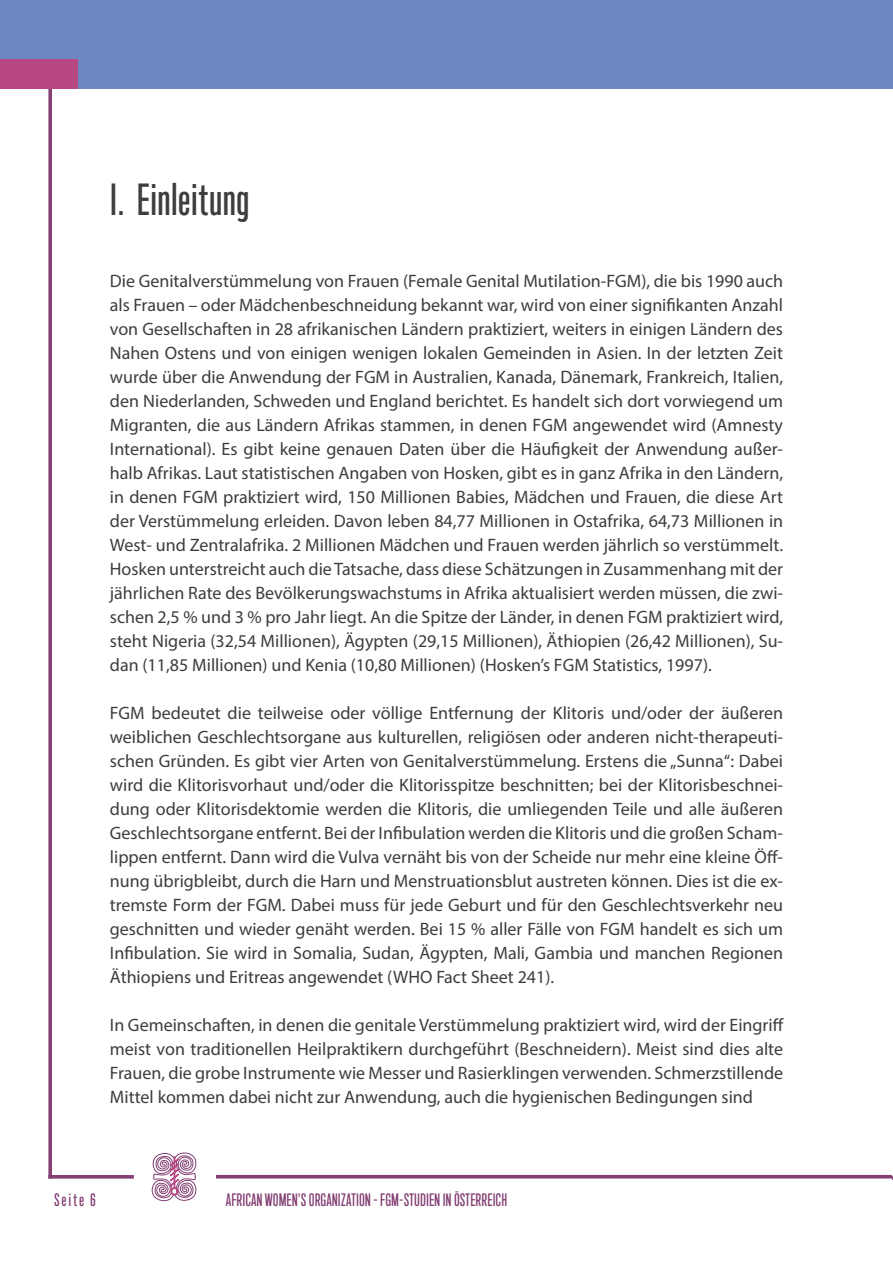
<style>
.page{position:relative;width:893px;height:1263px;background:#fff}
.page>*{position:absolute;margin:0;border:0;box-sizing:border-box;transform-origin:0 0}
.Überschrift_1{font:45px "Marsden S Medium";color:#3d3d3d}
.t1{font:18px/24px "Myriad Pro";color:#3d3d3d;text-align:justify}
.t2{font:18px "Marsden S Medium";color:#833f73}
</style>
<div class="page">
<div style="left:0;top:0;width:892px;height:89px;background:#6e86c1"></div>
<svg style="left:48px;top:89px;width:4px;height:1086px;background:#8f5281"></svg>
<hr style="left:216px;top:1175px;width:676px;height:3px;background:#833f73">
<hr style="left:48px;top:1175px;width:86px;height:3px;background:#833f73">
<div style="left:0;top:59px;width:78px;height:30px;background:#b74884"></div>
<svg style="left:152px;top:1152px;width:45px;height:49px"></svg>
<hr style="left:892px;top:0;width:1px;height:89px;background:#6e86c1">
<p class="Überschrift_1" style="left:110px;top:177px;width:141px">I. Einleitung</p>
<p class="t1" style="left:110px;top:269px;width:675px">Die Genitalverstümmelung von Frauen (Female Genital Mutilation-FGM), die bis 1990 auch als Frauen – oder Mädchenbeschneidung bekannt war, wird von einer signifikanten Anzahl von Gesellschaften in 28 afrikanischen Ländern praktiziert, weiters in einigen Ländern des Nahen Ostens und von einigen wenigen lokalen Gemeinden in Asien. In der letzten Zeit wurde über die Anwendung der FGM in Australien, Kanada, Dänemark, Frankreich, Italien, den Niederlanden, Schweden und England berichtet. Es handelt sich dort vorwiegend um Migranten, die aus Ländern Afrikas stammen, in denen FGM angewendet wird (Amnesty International). Es gibt keine genauen Daten über die Häufigkeit der Anwendung außer&shy;halb Afrikas. Laut statistischen Angaben von Hosken, gibt es in ganz Afrika in den Ländern, in denen FGM praktiziert wird, 150 Millionen Babies, Mädchen und Frauen, die diese Art der Verstümmelung erleiden. Davon leben 84,77 Millionen in Ostafrika, 64,73 Millionen in West- und Zentralafrika. 2 Millionen Mädchen und Frauen werden jährlich so verstümmelt.<br>Hosken unterstreicht auch die Tatsache, dass diese Schätzungen in Zusammenhang mit der jährlichen Rate des Bevölkerungswachstums in Afrika aktualisiert werden müssen, die zwi&shy;schen 2,5 % und 3 % pro Jahr liegt. An die Spitze der Länder, in denen FGM praktiziert wird, steht Nigeria (32,54 Millionen), Ägypten (29,15 Millionen), Äthiopien (26,42 Millionen), Su&shy;dan (11,85 Millionen) und Kenia (10,80 Millionen) (Hosken’s FGM Statistics, 1997).</p>
<p class="t1" style="left:110px;top:701px;width:675px">FGM bedeutet die teilweise oder völlige Entfernung der Klitoris und/oder der äußeren weiblichen Geschlechtsorgane aus kulturellen, religiösen oder anderen nicht-therapeuti&shy;schen Gründen. Es gibt vier Arten von Genitalverstümmelung. Erstens die „Sunna“: Dabei wird die Klitorisvorhaut und/oder die Klitorisspitze beschnitten; bei der Klitorisbeschnei&shy;dung oder Klitorisdektomie werden die Klitoris, die umliegenden Teile und alle äußeren Geschlechtsorgane entfernt. Bei der Infibulation werden die Klitoris und die großen Scham&shy;lippen entfernt. Dann wird die Vulva vernäht bis von der Scheide nur mehr eine kleine Öff&shy;nung übrigbleibt, durch die Harn und Menstruationsblut austreten können. Dies ist die ex&shy;tremste Form der FGM. Dabei muss für jede Geburt und für den Geschlechtsverkehr neu geschnitten und wieder genäht werden. Bei 15 % aller Fälle von FGM handelt es sich um Infibulation. Sie wird in Somalia, Sudan, Ägypten, Mali, Gambia und manchen Regionen Äthiopiens und Eritreas angewendet (WHO Fact Sheet 241).</p>
<p class="t1" style="left:110px;top:1013px;width:675px">In Gemeinschaften, in denen die genitale Verstümmelung praktiziert wird, wird der Eingriff meist von traditionellen Heilpraktikern durchgeführt (Beschneidern). Meist sind dies alte Frauen, die grobe Instrumente wie Messer und Rasierklingen verwenden. Schmerzstillende Mittel kommen dabei nicht zur Anwendung, auch die hygienischen Bedingungen sind</p>
<p class="t2" style="left:54px;top:1190px;width:44px">Seite 6</p>
<p class="t2" style="left:226px;top:1191px;width:283px">AFRICAN WOMEN’S ORGANIZATION - FGM-STUDIEN IN ÖSTERREICH</p>
</div>
